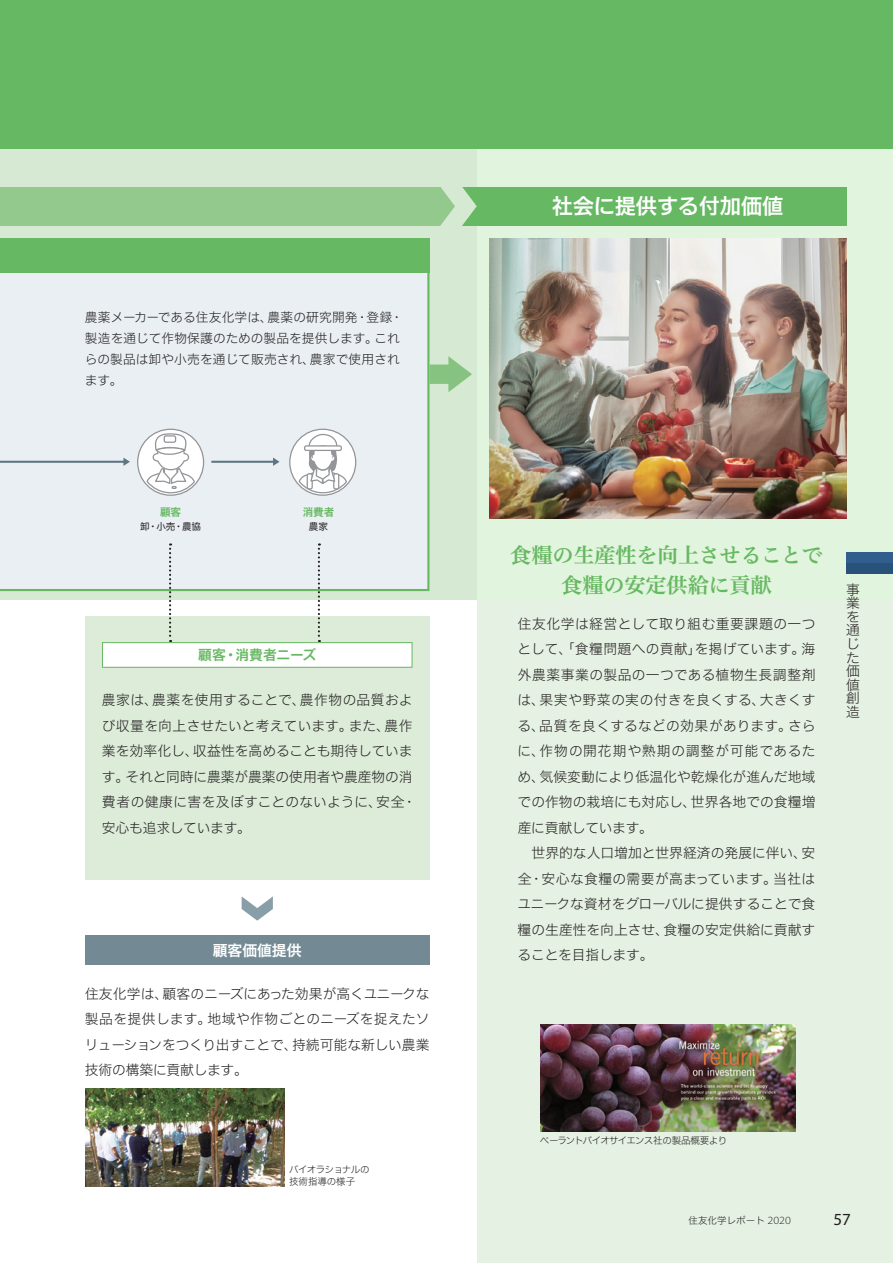
<style>
.page{position:relative;width:893px;height:1263px;background:#fff}
.page>*{position:absolute;margin:0;border:0;box-sizing:border-box;transform-origin:0 0}
.t1{font:21.3px/29.7px "Hiragino UD Serif Std W6";letter-spacing:-.015em;color:#67b862;text-align:center}
.t2{font:21.3px "Hira Kaku Std N W6";letter-spacing:-.01em;color:#fff}
.t3{font:16.95px "Myriad Pro";color:#231f20}
.t4{font:14.85px "Hira Kaku Std N W6";letter-spacing:-.005em;color:#fff}
.t5{font:13.8px/25.5px "Hira Kaku Std N W2";letter-spacing:.01em;color:#231f20;text-align:justify}
.t6{font:13.8px/25.5px "Hira Kak ADK Std W2";letter-spacing:-.015em;color:#231f20}
.t7{font:13.8px/25.5px "Hira Kak ADK Std W2";letter-spacing:.005em;color:#231f20}
.t8{font:13.8px "Hira Kaku Std N W2";letter-spacing:.035em;color:#231f20}
.t9{font:13.8px "Hira Kaku Std N W6";color:#67b862}
.t10{font:12.75px "Hira Kaku Std N W2";letter-spacing:.015em;color:#231f20}
.t11{font:12.75px "Hira Kak ADK Std W2";letter-spacing:-.01em;color:#231f20}
.t12{font:10.65px "Hira Kaku Std N W6";color:#67b862}
.t13{font:9.6px "Hira Kak ADK Std W2";letter-spacing:-.08em;color:#231f20}
.t14{font:9.6px "Hira Kaku Std N W2";letter-spacing:-.01em;color:#231f20}
.t15{font:9.6px "Hira Kaku Std N W4";color:#231f20}
.s1{font-family:"Hira Kak ADK Std W2"}
.s2{font-family:"Hira Kaku Std N W2"}
.s3{font-family:"Hira Kak ADK Std W6"}
.s4{font-family:"Myriad Pro";font-weight:300;font-stretch:semi-expanded;font-size:10.95px}
</style>
<div class="page">
<div style="left:478px;top:0;width:415px;height:1263px;background:#e5f1e2"></div>
<div style="left:0;top:0;width:893px;height:600px;background:#e1f4dd"></div>
<div style="left:0;top:0;width:893px;height:149px;background:#67b862"></div>
<div style="left:0;top:273px;width:429px;height:318px;background:#e9eff3"></div>
<div style="left:0;top:239px;width:429px;height:34px;background:#67b862"></div>
<div style="left:455px;top:187px;width:392px;height:38px;background:#67b862"></div>
<div style="left:0;top:187px;width:456px;height:38px;background:#93c98c"></div>
<svg style="left:429px;top:172px;width:48px;height:68px"></svg>
<svg style="left:429px;top:356px;width:43px;height:36px"></svg>
<svg style="left:211px;top:458px;width:69px;height:8px"></svg>
<svg style="left:0;top:458px;width:130px;height:8px"></svg>
<svg style="left:290px;top:429px;width:66px;height:66px"></svg>
<div style="left:289px;top:429px;width:67px;height:67px;border:1px solid #939598;border-radius:50%"></div>
<svg style="left:298px;top:433px;width:50px;height:61px;background:#e3e4e5"></svg>
<svg style="left:138px;top:429px;width:66px;height:66px"></svg>
<div style="left:137px;top:429px;width:67px;height:67px;border:1px solid #939598;border-radius:50%"></div>
<svg style="left:146px;top:433px;width:50px;height:61px;background:#e9e9ea"></svg>
<div style="left:164px;top:436px;width:12px;height:6px;background:#fff;border-radius:2px"></div>
<div style="left:164px;top:435px;width:12px;height:8px;border:1px solid #939598;border-radius:2px"></div>
<div style="left:85px;top:617px;width:344px;height:263px;background:#dcecd9"></div>
<div style="left:85px;top:935px;width:344px;height:30px;background:#738a95"></div>
<img style="left:85px;top:1089px;width:200px;height:97px">
<svg style="left:169px;top:543px;width:2px;height:99px"></svg>
<svg style="left:318px;top:543px;width:2px;height:99px"></svg>
<div style="left:102px;top:643px;width:310px;height:24px;background:#fff"></div>
<div style="left:102px;top:642px;width:310px;height:26px;border:1px solid #67b862"></div>
<svg style="left:242px;top:896px;width:31px;height:25px"></svg>
<img style="left:489px;top:239px;width:357px;height:280px">
<img style="left:540px;top:1025px;width:255px;height:106px">
<div style="left:846px;top:553px;width:47px;height:21px;background:#305f8d"></div>
<div style="left:846px;top:563px;width:47px;height:11px;background:#29527b"></div>
<p class="t10" style="left:85px;top:307px;width:320px">農薬<span class="s1">メーカーである</span>住友化学<span class="s1">は</span>、農薬<span class="s1">の</span>研究開発・登録・</p>
<p class="t11" style="left:85px;top:330px;width:316px"><span class="s2">製造</span>を<span class="s2">通</span>じて<span class="s2">作物保護</span>のための<span class="s2">製品</span>を<span class="s2">提供</span>します<span class="s2">。</span>これ</p>
<p class="t10" style="left:85px;top:350px;width:316px"><span class="s1">らの</span>製品<span class="s1">は</span>卸<span class="s1">や</span>小売<span class="s1">を</span>通<span class="s1">じて</span>販売<span class="s1">され</span>、農家<span class="s1">で</span>使用<span class="s1">され</span></p>
<p class="t11" style="left:85px;top:373px;width:39px">ます<span class="s2">。</span></p>
<p class="t12" style="left:160px;top:503px;width:23px">顧客</p>
<p class="t15" style="left:140px;top:519px;width:63px">卸・小売・農協</p>
<p class="t12" style="left:303px;top:503px;width:33px">消費者</p>
<p class="t15" style="left:309px;top:519px;width:21px">農家</p>
<p class="t9" style="left:198px;top:644px;width:119px">顧客・消費者<span class="s3">ニーズ</span></p>
<p class="t8" style="left:102px;top:690px;width:312px">農家<span class="s1">は</span>、農薬<span class="s1">を</span>使用<span class="s1">することで</span>、農作物<span class="s1">の</span>品質<span class="s1">およ</span></p>
<p class="t6" style="left:102px;top:713px;width:312px">び<span class="s2">収量</span>を<span class="s2">向上</span>させたいと<span class="s2">考</span>えています<span class="s2">。</span>また<span class="s2">、農作業</span>を<span class="s2">効率化</span>し<span class="s2">、収益性</span>を<span class="s2">高</span>めることも<span class="s2">期待</span>していま</p>
<p class="t5" style="left:102px;top:763px;width:312px"><span class="s1">す</span>。<span class="s1">それと</span>同時<span class="s1">に</span>農薬<span class="s1">が</span>農薬<span class="s1">の</span>使用者<span class="s1">や</span>農産物<span class="s1">の</span>消</p>
<p class="t6" style="left:102px;top:789px;width:316px"><span class="s2">費者</span>の<span class="s2">健康</span>に<span class="s2">害</span>を<span class="s2">及</span>ぼすことのないように<span class="s2">、安全・安心</span>も<span class="s2">追求</span>しています<span class="s2">。</span></p>
<p class="t4" style="left:213px;top:938px;width:90px">顧客価値提供</p>
<p class="t6" style="left:85px;top:981px;width:347px;text-align:justify"><span class="s2">住友化学</span>は<span class="s2">、顧客</span>のニーズにあった<span class="s2">効果</span>が<span class="s2">高</span>くユニークな<span class="s2">製品</span>を<span class="s2">提供</span>します<span class="s2">。地域</span>や<span class="s2">作物</span>ごとのニーズを<span class="s2">捉</span>えたソリューションをつくり<span class="s2">出</span>すことで<span class="s2">、持続可能</span>な<span class="s2">新</span>しい<span class="s2">農業</span></p>
<p class="t5" style="left:85px;top:1057px;width:165px">技術<span class="s1">の</span>構築<span class="s1">に</span>貢献<span class="s1">します</span>。</p>
<p class="t13" style="left:289px;top:1163px;width:82px">バイオラショナルの</p>
<p class="t14" style="left:289px;top:1174px;width:68px">技術指導<span class="s1">の</span>様子</p>
<h1 class="t2" style="left:552px;top:190px;width:233px">社会<span class="s3">に</span>提供<span class="s3">する</span>付加価値</h1>
<h1 class="t1" style="left:510px;top:539px;width:314px">食糧の生産性を向上させることで食糧の安定供給に貢献</h1>
<p class="t5" style="left:517px;top:610px;width:300px">住友化学<span class="s1">は</span>経営<span class="s1">として</span>取<span class="s1">り</span>組<span class="s1">む</span>重要課題<span class="s1">の</span>一<span class="s1">つとして</span>、「食糧問題<span class="s1">への</span>貢献」<span class="s1">を</span>掲<span class="s1">げています</span>。海外農薬事業<span class="s1">の</span>製品<span class="s1">の</span>一<span class="s1">つである</span>植物生長調整剤</p>
<p class="t7" style="left:517px;top:687px;width:300px">は<span class="s2">、果実</span>や<span class="s2">野菜</span>の<span class="s2">実</span>の<span class="s2">付</span>きを<span class="s2">良</span>くする<span class="s2">、大</span>きくする<span class="s2">、品質</span>を<span class="s2">良</span>くするなどの<span class="s2">効果</span>があります<span class="s2">。</span>さら</p>
<p class="t5" style="left:517px;top:738px;width:300px"><span class="s1">に</span>、作物<span class="s1">の</span>開花期<span class="s1">や</span>熟期<span class="s1">の</span>調整<span class="s1">が</span>可能<span class="s1">であるため</span>、気候変動<span class="s1">により</span>低温化<span class="s1">や</span>乾燥化<span class="s1">が</span>進<span class="s1">んだ</span>地域<span class="s1">での</span>作物<span class="s1">の</span>栽培<span class="s1">にも</span>対応<span class="s1">し</span>、世界各地<span class="s1">での</span>食糧増</p>
<p class="t6" style="left:518px;top:815px;width:137px"><span class="s2">産</span>に<span class="s2">貢献</span>しています<span class="s2">。</span></p>
<p class="t5" style="left:518px;top:840px;width:299px">　世界的<span class="s1">な</span>人口増加<span class="s1">と</span>世界経済<span class="s1">の</span>発展<span class="s1">に</span>伴<span class="s1">い</span>、安全・安心<span class="s1">な</span>食糧<span class="s1">の</span>需要<span class="s1">が</span>高<span class="s1">まっています</span>。当社<span class="s1">は</span></p>
<p class="t6" style="left:518px;top:891px;width:299px">ユニークな<span class="s2">資材</span>をグローバルに<span class="s2">提供</span>することで<span class="s2">食</span></p>
<p class="t5" style="left:518px;top:917px;width:299px">糧<span class="s1">の</span>生産性<span class="s1">を</span>向上<span class="s1">させ</span>、食糧<span class="s1">の</span>安定供給<span class="s1">に</span>貢献<span class="s1">す</span></p>
<p class="t6" style="left:518px;top:942px;width:138px">ることを<span class="s2">目指</span>します<span class="s2">。</span></p>
<p class="t5" style="left:846px;top:582px;width:15px;line-height:13.6px">事業</p>
<p class="t6" style="left:846px;top:604px;width:14px">を</p>
<p class="t5" style="left:846px;top:617px;width:15px">通</p>
<p class="t6" style="left:846px;top:637px;width:14px;line-height:13.5px">じた</p>
<p class="t5" style="left:846px;top:664px;width:15px;line-height:13.6px">価値創造</p>
<p class="t13" style="left:540px;top:1134px;width:189px">ベーラントバイオサイエンス<span class="s2">社</span>の<span class="s2">製品概要</span>より</p>
<p class="t14" style="left:688px;top:1213px;width:104px">住友化学<span class="s1">レポート</span> <span class="s4">2020</span></p>
<p class="t3" style="left:833px;top:1208px;width:19px">57</p>
</div>
